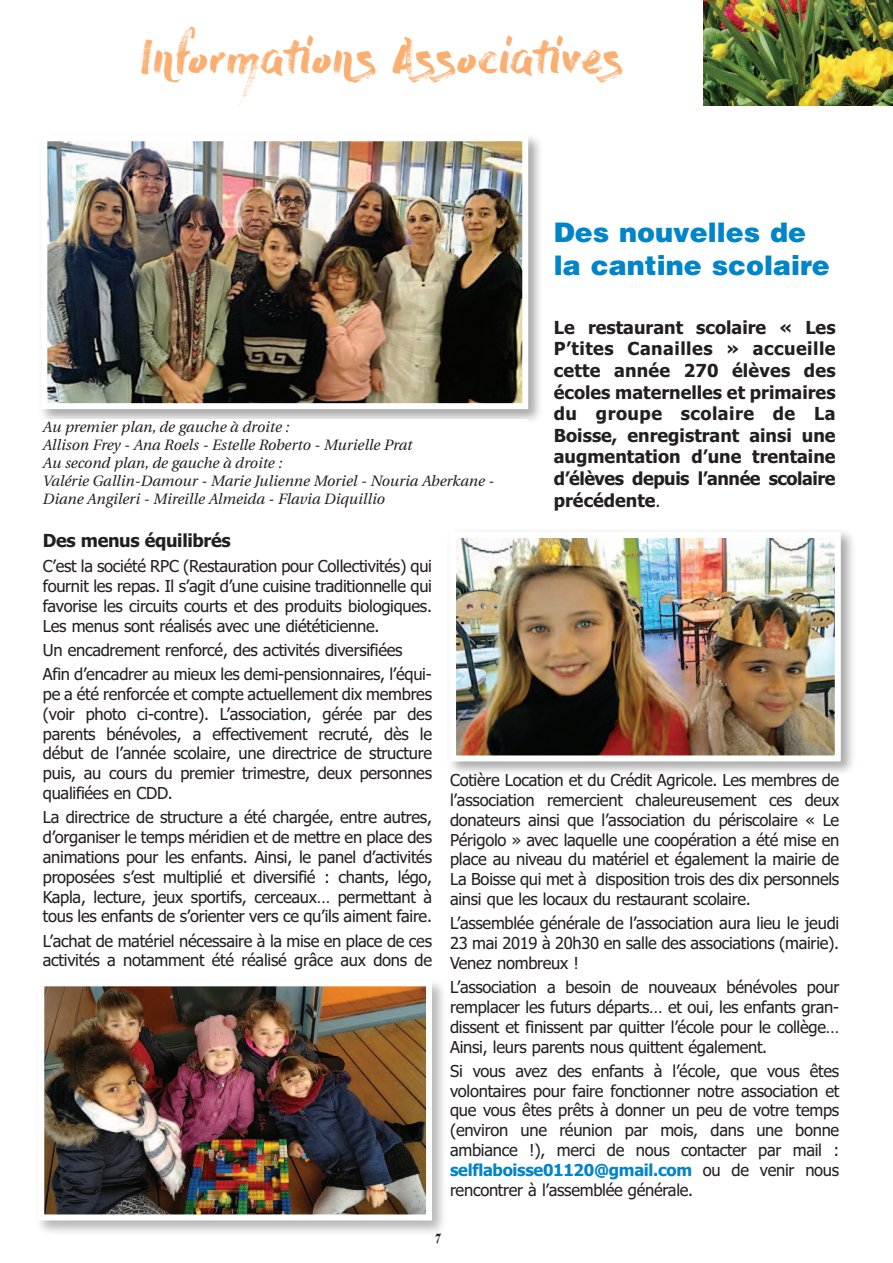
<style>
.page{position:relative;width:893px;height:1263px;background:#fff}
.page>*{position:absolute;margin:0;border:0;box-sizing:border-box;transform-origin:0 0}
.t1{font:43.5px "Dry Brush";letter-spacing:-.01em;color:#faaf71}
.t2{font:900 27px/32.4px "Helvetica";color:#0084ca}
.t3{font:700 18px/21.6px "Tahoma";letter-spacing:-.02em;color:#231f20;text-align:justify}
.t4{font:16.5px/19.8px "Tahoma";letter-spacing:-.015em;color:#231f20;text-align:justify}
.t5{font:italic 15px/18px "Utopia";color:#231f20}
.t6{font:15px "Cg Artistik";color:#231f20}
.s1{font-weight:400;font-size:16.5px}
.s2{font-weight:700;color:#0084ca}
</style>
<div class="page">
<img style="left:45px;top:987px;width:380px;height:226px">
<div style="left:38px;top:980px;width:394px;height:240px;border:6px solid #fff"></div>
<img style="left:42px;top:137px;width:498px;height:284px">
<img style="left:48px;top:142px;width:473px;height:260px">
<div style="left:41px;top:135px;width:487px;height:274px;border:6px solid #fff"></div>
<div style="left:41px;top:419px;width:487px;height:103px;background:#fff"></div>
<img style="left:451px;top:532px;width:402px;height:241px">
<img style="left:457px;top:539px;width:377px;height:215px">
<div style="left:450px;top:532px;width:391px;height:229px;border:6px solid #fff"></div>
<img style="left:704px;top:0;width:189px;height:105px">
<h1 class="t1" style="left:140px;top:32px;width:486px">Informations Associatives</h1>
<p class="t5" style="left:43px;top:419px;width:453px">Au premier plan, de gauche à droite :<br>Allison Frey - Ana Roels - Estelle Roberto - Murielle Prat<br>Au second plan, de gauche à droite :<br>Valérie Gallin-Damour - Marie Julienne Moriel - Nouria Aberkane - Diane Angileri - Mireille Almeida - Flavia Diquillio</p>
<h2 class="t2" style="left:554px;top:219px;width:277px">Des nouvelles de la cantine scolaire</h2>
<p class="t3" style="left:554px;top:317px;width:283px">Le restaurant scolaire « Les P’tites Canailles » accueille cette année 270 élèves des écoles maternelles et primaires du groupe scolaire de La Boisse, enregistrant ainsi une augmentation d’une trentaine d’élèves depuis l’année scolaire précédente<span class="s1">.</span></p>
<p class="t3" style="left:43px;top:530px;width:189px">Des menus équilibrés</p>
<p class="t4" style="left:43px;top:557px;width:391px">C’est la société RPC (Restauration pour Collectivités) qui fournit les repas. Il s’agit d’une cuisine traditionnelle qui favorise les circuits courts et des produits biologiques.<br>Les menus sont réalisés avec une diététicienne.</p>
<p class="t4" style="left:43px;top:638px;width:390px;line-height:24.3px">Un encadrement renforcé, des activités diversifiées<br>Afin d’encadrer au mieux les demi-pensionnaires, l’équi-</p>
<p class="t4" style="left:43px;top:684px;width:391px">pe a été renforcée et compte actuellement dix membres (voir photo ci-contre). L’association, gérée par des parents bénévoles, a effectivement recruté, dès le début de l’année scolaire, une directrice de structure puis, au cours du premier trimestre, deux personnes qualifiées en CDD.</p>
<p class="t4" style="left:43px;top:808px;width:391px">La directrice de structure a été chargée, entre autres, d’organiser le temps méridien et de mettre en place des animations pour les enfants. Ainsi, le panel d’activités proposées s’est multiplié et diversifié : chants, légo, Kapla, lecture, jeux sportifs, cerceaux… permettant à tous les enfants de s’orienter vers ce qu’ils aiment faire.</p>
<p class="t4" style="left:43px;top:931px;width:391px">L’achat de matériel nécessaire à la mise en place de ces activités a notamment été réalisé grâce aux dons de</p>
<p class="t4" style="left:450px;top:770px;width:391px">Cotière Location et du Crédit Agricole. Les membres de l’association remercient chaleureusement ces deux donateurs ainsi que l’association du périscolaire « Le Périgolo » avec laquelle une coopération a été mise en place au niveau du matériel et également la mairie de La Boisse qui met à disposition trois des dix personnels ainsi que les locaux du restaurant scolaire.</p>
<p class="t4" style="left:450px;top:914px;width:391px">L’assemblée générale de l’association aura lieu le jeudi 23 mai 2019 à 20h30 en salle des associations (mairie).<br>Venez nombreux !</p>
<p class="t4" style="left:450px;top:977px;width:391px">L’association a besoin de nouveaux bénévoles pour remplacer les futurs départs… et oui, les enfants gran&shy;dissent et finissent par quitter l’école pour le collège… Ainsi, leurs parents nous quittent également.</p>
<p class="t4" style="left:450px;top:1061px;width:391px">Si vous avez des enfants à l’école, que vous êtes volontaires pour faire fonctionner notre association et que vous êtes prêts à donner un peu de votre temps (environ une réunion par mois, dans une bonne ambiance !), merci de nous contacter par mail : <span class="s2">selflaboisse01120@gmail.com</span> ou de venir nous rencontrer à l’assemblée générale.</p>
<p class="t6" style="left:435px;top:1228px;width:7px">7</p>
</div>
